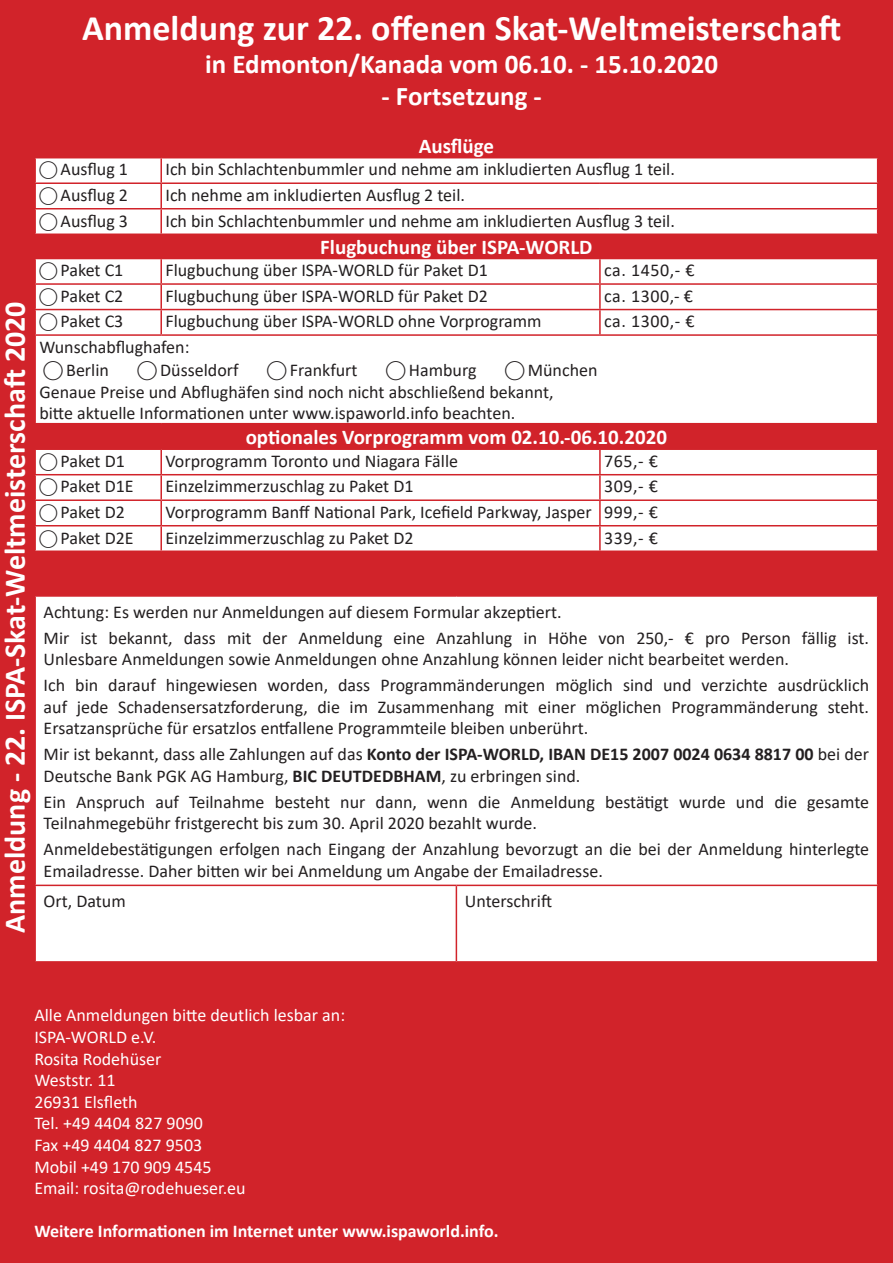
<style>
.page{position:relative;width:893px;height:1263px;background:#fff}
.page>*{position:absolute;margin:0;border:0;box-sizing:border-box;transform-origin:0 0}
.t1{font:700 36px "Calibri";color:#fff}
.t2{font:700 30px "Calibri";color:#fff}
.t3{font:700 27px "Calibri";color:#fff}
.t4{font:700 21px "Calibri";color:#fff}
.t5{font:18px/21.6px "Calibri";color:#231f20}
.t6{font:18px "Calibri";color:#fff}
.t7{font:700 18px "Calibri";color:#fff}
.s1{font-size:19.5px}
.s2{font-weight:700}
</style>
<div class="page">
<hr style="left:889px;top:0;width:4px;height:1263px;background:#d1232a">
<div style="left:0;top:0;width:34px;height:1263px;background:#d1232a"></div>
<div style="left:34px;top:0;width:855px;height:1263px;background:#d1232a"></div>
<div style="left:36px;top:158px;width:841px;height:392px;background:#fff"></div>
<svg style="left:36px;top:235px;width:841px;height:213px;fill:#fff"></svg>
<hr style="left:160px;top:158px;width:2px;height:24px;background:#d1232a">
<hr style="left:34px;top:182px;width:127px;height:2px;background:#d1232a">
<hr style="left:161px;top:182px;width:439px;height:2px;background:#d1232a">
<hr style="left:160px;top:184px;width:2px;height:24px;background:#d1232a">
<hr style="left:600px;top:182px;width:278px;height:2px;background:#d1232a">
<hr style="left:34px;top:208px;width:127px;height:1px;background:#d1232a">
<hr style="left:161px;top:208px;width:439px;height:1px;background:#d1232a">
<hr style="left:160px;top:209px;width:2px;height:24px;background:#d1232a">
<hr style="left:600px;top:208px;width:278px;height:1px;background:#d1232a">
<hr style="left:34px;top:233px;width:127px;height:2px;background:#d1232a">
<hr style="left:161px;top:233px;width:439px;height:2px;background:#d1232a">
<hr style="left:600px;top:233px;width:278px;height:2px;background:#d1232a">
<hr style="left:34px;top:258px;width:127px;height:1px;background:#d1232a">
<hr style="left:161px;top:258px;width:439px;height:1px;background:#d1232a">
<hr style="left:160px;top:259px;width:2px;height:24px;background:#d1232a">
<hr style="left:600px;top:258px;width:278px;height:1px;background:#d1232a">
<hr style="left:599px;top:259px;width:2px;height:24px;background:#d1232a">
<hr style="left:34px;top:283px;width:127px;height:2px;background:#d1232a">
<hr style="left:161px;top:283px;width:439px;height:2px;background:#d1232a">
<hr style="left:160px;top:285px;width:2px;height:24px;background:#d1232a">
<hr style="left:600px;top:283px;width:278px;height:2px;background:#d1232a">
<hr style="left:599px;top:285px;width:2px;height:24px;background:#d1232a">
<hr style="left:34px;top:309px;width:127px;height:1px;background:#d1232a">
<hr style="left:161px;top:309px;width:439px;height:1px;background:#d1232a">
<hr style="left:160px;top:310px;width:2px;height:24px;background:#d1232a">
<hr style="left:600px;top:309px;width:278px;height:1px;background:#d1232a">
<hr style="left:599px;top:310px;width:2px;height:24px;background:#d1232a">
<hr style="left:34px;top:334px;width:127px;height:2px;background:#d1232a">
<hr style="left:161px;top:334px;width:439px;height:2px;background:#d1232a">
<hr style="left:600px;top:334px;width:278px;height:2px;background:#d1232a">
<hr style="left:34px;top:423px;width:127px;height:1px;background:#d1232a">
<hr style="left:161px;top:423px;width:439px;height:1px;background:#d1232a">
<hr style="left:600px;top:423px;width:278px;height:1px;background:#d1232a">
<hr style="left:34px;top:448px;width:127px;height:2px;background:#d1232a">
<hr style="left:161px;top:448px;width:439px;height:2px;background:#d1232a">
<hr style="left:160px;top:450px;width:2px;height:24px;background:#d1232a">
<hr style="left:600px;top:448px;width:278px;height:2px;background:#d1232a">
<hr style="left:599px;top:450px;width:2px;height:24px;background:#d1232a">
<hr style="left:34px;top:474px;width:127px;height:1px;background:#d1232a">
<hr style="left:161px;top:474px;width:439px;height:1px;background:#d1232a">
<hr style="left:160px;top:475px;width:2px;height:24px;background:#d1232a">
<hr style="left:600px;top:474px;width:278px;height:1px;background:#d1232a">
<hr style="left:599px;top:475px;width:2px;height:24px;background:#d1232a">
<hr style="left:34px;top:499px;width:127px;height:2px;background:#d1232a">
<hr style="left:161px;top:499px;width:439px;height:2px;background:#d1232a">
<hr style="left:160px;top:501px;width:2px;height:24px;background:#d1232a">
<hr style="left:600px;top:499px;width:278px;height:2px;background:#d1232a">
<hr style="left:599px;top:501px;width:2px;height:24px;background:#d1232a">
<hr style="left:34px;top:525px;width:127px;height:1px;background:#d1232a">
<hr style="left:161px;top:525px;width:439px;height:1px;background:#d1232a">
<hr style="left:160px;top:526px;width:2px;height:24px;background:#d1232a">
<hr style="left:600px;top:525px;width:278px;height:1px;background:#d1232a">
<hr style="left:599px;top:526px;width:2px;height:24px;background:#d1232a">
<div style="left:36px;top:597px;width:841px;height:364px;background:#fff"></div>
<hr style="left:34px;top:885px;width:422px;height:1px;background:#d1232a">
<hr style="left:456px;top:885px;width:422px;height:1px;background:#d1232a">
<hr style="left:456px;top:886px;width:1px;height:75px;background:#d1232a">
<p class="t2" style="left:-6px;top:933px;width:633px;rotate:-90deg">Anmeldung - 22. ISPA-Skat-Weltmeisterschaft 2020</p>
<p class="t1" style="left:82px;top:3px;width:761px">Anmeldung zur 22. offenen Skat-Weltmeisterschaft</p>
<p class="t3" style="left:205px;top:45px;width:515px">in Edmonton/Kanada vom 06.10. - 15.10.2020</p>
<p class="t3" style="left:382px;top:77px;width:162px">- Fortsetzung -</p>
<p class="t4" style="left:419px;top:132px;width:77px">Ausflüge</p>
<p class="t5" style="left:39px;top:158px;width:90px">⃝ Ausflug 1</p>
<p class="t5" style="left:165px;top:158px;width:511px">Ich bin Schlachtenbummler und nehme am inkludierten Ausflug 1 teil.</p>
<p class="t5" style="left:39px;top:184px;width:90px">⃝ Ausflug 2</p>
<p class="t5" style="left:165px;top:184px;width:301px">Ich nehme am inkludierten Ausflug 2 teil.</p>
<p class="t5" style="left:39px;top:209px;width:90px">⃝ Ausflug 3</p>
<p class="t5" style="left:165px;top:209px;width:511px">Ich bin Schlachtenbummler und nehme am inkludierten Ausflug 3 teil.</p>
<p class="t4" style="left:320px;top:232px;width:274px">Flugbuchung über ISPA-WORLD</p>
<p class="t5" style="left:39px;top:259px;width:86px">⃝ Paket C1</p>
<p class="t5" style="left:165px;top:259px;width:324px">Flugbuchung über ISPA-WORLD für Paket D1</p>
<p class="t5" style="left:604px;top:259px;width:92px">ca. 1450,- €</p>
<p class="t5" style="left:39px;top:285px;width:86px">⃝ Paket C2</p>
<p class="t5" style="left:165px;top:285px;width:324px">Flugbuchung über ISPA-WORLD für Paket D2</p>
<p class="t5" style="left:604px;top:285px;width:90px">ca. 1300,- €</p>
<p class="t5" style="left:39px;top:310px;width:86px">⃝ Paket C3</p>
<p class="t5" style="left:165px;top:310px;width:378px">Flugbuchung über ISPA-WORLD ohne Vorprogramm</p>
<p class="t5" style="left:604px;top:310px;width:92px">ca. 1300,- €</p>
<p class="t5" style="left:39px;top:336px;width:152px">Wunschabflughafen:</p>
<p class="t5" style="left:43px;top:359px;width:67px"><span class="s1">⃝</span> Berlin</p>
<p class="t5" style="left:137px;top:359px;width:103px"><span class="s1">⃝</span> Düsseldorf</p>
<p class="t5" style="left:267px;top:359px;width:92px"><span class="s1">⃝</span> Frankfurt</p>
<p class="t5" style="left:386px;top:359px;width:92px"><span class="s1">⃝</span> Hamburg</p>
<p class="t5" style="left:505px;top:359px;width:94px"><span class="s1">⃝</span> München</p>
<p class="t5" style="left:39px;top:381px;width:516px">Genaue Preise und Abflughäfen sind noch nicht abschließend bekannt,</p>
<p class="t5" style="left:39px;top:402px;width:477px">bitte aktuelle Informationen unter www.ispaworld.info beachten.</p>
<p class="t4" style="left:246px;top:422px;width:423px">optionales Vorprogramm vom 02.10.-06.10.2020</p>
<p class="t5" style="left:39px;top:450px;width:87px">⃝ Paket D1</p>
<p class="t5" style="left:165px;top:450px;width:294px">Vorprogramm Toronto und Niagara Fälle</p>
<p class="t5" style="left:604px;top:450px;width:55px">765,- €</p>
<p class="t5" style="left:39px;top:475px;width:96px">⃝ Paket D1E</p>
<p class="t5" style="left:165px;top:475px;width:250px">Einzelzimmerzuschlag zu Paket D1</p>
<p class="t5" style="left:604px;top:475px;width:55px">309,- €</p>
<p class="t5" style="left:39px;top:501px;width:87px">⃝ Paket D2</p>
<p class="t5" style="left:165px;top:501px;width:428px">Vorprogramm Banff National Park, Icefield Parkway, Jasper</p>
<p class="t5" style="left:604px;top:501px;width:55px">999,- €</p>
<p class="t5" style="left:39px;top:526px;width:96px">⃝ Paket D2E</p>
<p class="t5" style="left:165px;top:526px;width:250px">Einzelzimmerzuschlag zu Paket D2</p>
<p class="t5" style="left:604px;top:526px;width:55px">339,- €</p>
<p class="t5" style="left:44px;top:601px;width:519px">Achtung: Es werden nur Anmeldungen auf diesem Formular akzeptiert.</p>
<p class="t5" style="left:44px;top:627px;width:827px">Mir ist bekannt, dass mit der Anmeldung eine Anzahlung in Höhe von 250,- € pro Person fällig ist.<br>Unlesbare Anmeldungen sowie Anmeldungen ohne Anzahlung können leider nicht bearbeitet werden.</p>
<p class="t5" style="left:44px;top:674px;width:827px;text-align:justify">Ich bin darauf hingewiesen worden, dass Programmänderungen möglich sind und verzichte ausdrücklich auf jede Schadensersatzforderung, die im Zusammenhang mit einer möglichen Programmänderung steht.<br>Ersatzansprüche für ersatzlos entfallene Programmteile bleiben unberührt.</p>
<p class="t5" style="left:44px;top:743px;width:827px">Mir ist bekannt, dass alle Zahlungen auf das <span class="s2">Konto der ISPA-WORLD, IBAN DE15 2007 0024 0634 8817 00</span> bei der<br>Deutsche Bank PGK AG Hamburg, <span class="s2">BIC DEUTDEDBHAM</span>, zu erbringen sind.</p>
<p class="t5" style="left:44px;top:790px;width:827px">Ein Anspruch auf Teilnahme besteht nur dann, wenn die Anmeldung bestätigt wurde und die gesamte<br>Teilnahmegebühr fristgerecht bis zum 30. April 2020 bezahlt wurde.</p>
<p class="t5" style="left:44px;top:838px;width:827px">Anmeldebestätigungen erfolgen nach Eingang der Anzahlung bevorzugt an die bei der Anmeldung hinterlegte<br>Emailadresse. Daher bitten wir bei Anmeldung um Angabe der Emailadresse.</p>
<p class="t5" style="left:44px;top:890px;width:84px">Ort, Datum</p>
<p class="t5" style="left:465px;top:890px;width:89px">Unterschrift</p>
<p class="t6" style="left:34px;top:1003px;width:312px">Alle Anmeldungen bitte deutlich lesbar an:</p>
<p class="t6" style="left:34px;top:1024px;width:123px">ISPA-WORLD e.V.</p>
<p class="t6" style="left:34px;top:1046px;width:129px">Rosita Rodehüser</p>
<p class="t6" style="left:34px;top:1068px;width:83px">Weststr. 11</p>
<p class="t6" style="left:34px;top:1089px;width:105px">26931 Elsfleth</p>
<p class="t6" style="left:34px;top:1111px;width:170px">Tel. +49 4404 827 9090</p>
<p class="t6" style="left:34px;top:1132px;width:169px">Fax +49 4404 827 9503</p>
<p class="t6" style="left:34px;top:1154px;width:179px">Mobil +49 170 909 4545</p>
<p class="t6" style="left:34px;top:1176px;width:213px">Email: rosita@rodehueser.eu</p>
<p class="t7" style="left:34px;top:1219px;width:466px">Weitere Informationen im Internet unter www.ispaworld.info.</p>
</div>
